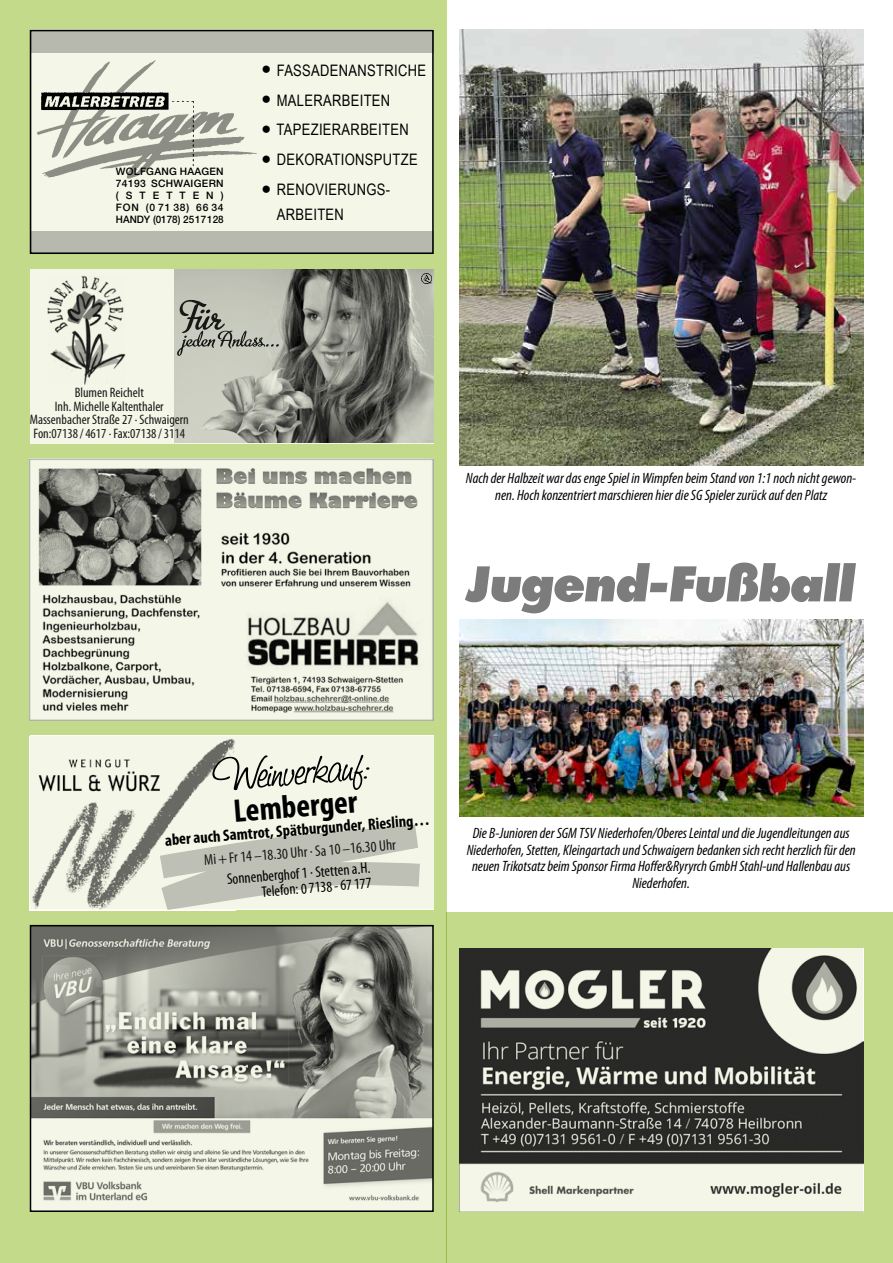
<style>
.page{position:relative;width:893px;height:1263px;background:#fff}
.page>*{position:absolute;margin:0;border:0;box-sizing:border-box;transform-origin:0 0}
.t1{font:italic 800 52.5px "Futura PT";letter-spacing:-.03em;color:#7c7c7c}
.t2{font:700 condensed 32.85px "Myriad Pro";color:#000}
.t3{font:700 condensed 16.35px "Myriad Pro";color:#000}
.t4{font:15.75px/25.3px "Arial Narrow";letter-spacing:.02em;color:#000}
.t5{font:condensed 15.3px/15.3px "Myriad Pro";color:#000;text-align:right}
.t6{font:condensed 15.3px "Myriad Pro";color:#191919}
.t7{font:italic condensed 15px/16.5px "Myriad Pro";color:#000;text-align:center}
.t8{font:condensed 13.8px/13.8px "Myriad Pro";color:#191919;text-align:center}
.t9{font:500 10.35px/12px "Helvetica Neue LT Std";letter-spacing:.03em;color:#000;text-align:justify}
.s1{font-family:"Arial";font-weight:900;font-size:22.2px}
</style>
<div class="page">
<div style="left:446px;top:912px;width:447px;height:351px;background:#c3da8b"></div>
<div style="left:0;top:0;width:446px;height:1263px;background:#c3da8b"></div>
<svg style="left:30px;top:30px;width:404px;height:224px;background:#d7dacd"></svg>
<svg style="left:30px;top:269px;width:404px;height:174px;background:#acafa4"></svg>
<svg style="left:30px;top:925px;width:404px;height:287px;background:#a3a59b"></svg>
<svg style="left:158px;top:909px;width:263px;height:2px"></svg>
<svg style="left:30px;top:736px;width:404px;height:173px;background:#d8dacd"></svg>
<svg style="left:30px;top:458px;width:404px;height:263px;background:#c0c3b7"></svg>
<svg style="left:459px;top:948px;width:404px;height:264px;background:#70726b"></svg>
<img style="left:459px;top:619px;width:404px;height:197px">
<img style="left:459px;top:30px;width:404px;height:436px">
<p class="t9" style="left:116px;top:165px;width:109px">WOLFGANG HAAGEN 74193 SCHWAIGERN (STETTEN)<br>FON (0 71 38) 66 34<br>HANDY (0178) 2517128</p>
<p class="t4" style="left:261px;top:57px;width:167px"><span class="s1">•</span> FASSADENANSTRICHE</p>
<p class="t4" style="left:261px;top:87px;width:131px"><span class="s1">•</span> MALERARBEITEN</p>
<p class="t4" style="left:261px;top:117px;width:149px"><span class="s1">•</span> TAPEZIERARBEITEN</p>
<p class="t4" style="left:261px;top:146px;width:158px"><span class="s1">•</span> DEKORATIONSPUTZE</p>
<p class="t4" style="left:277px;top:176px;width:115px;text-indent:-16px"><span class="s1">•</span> RENOVIERUNGS-<br>ARBEITEN</p>
<p class="t8" style="left:30px;top:386px;width:161px">Blumen Reichelt<br>Inh. Michelle Kaltenthaler<br>Massenbacher Straße 27 · Schwaigern<br>Fon:07138/4617 · Fax:07138/3114</p>
<p class="t7" style="left:466px;top:470px;width:392px">Nach der Halbzeit war das enge Spiel in Wimpfen beim Stand von 1:1 noch nicht gewon&shy;nen. Hoch konzentriert marschieren hier die SG Spieler zurück auf den Platz</p>
<h1 class="t1" style="left:467px;top:550px;width:390px">Jugend-Fußball</h1>
<h2 class="t2" style="left:232px;top:793px;width:126px;rotate:-5deg">Lemberger</h2>
<p class="t3" style="left:164px;top:830px;width:267px;rotate:-4deg">aber auch Samtrot, Spätburgunder, Riesling…</p>
<p class="t6" style="left:204px;top:851px;width:194px;rotate:-4deg">Mi+Fr 14 –18.30 Uhr · Sa 10 –16.30 Uhr</p>
<p class="t5" style="left:226px;top:871px;width:146px;rotate:-4deg">Sonnenberghof 1 · Stetten a.H.<br>Telefon: 07138-67177</p>
<p class="t7" style="left:467px;top:825px;width:391px">Die B-Junioren der SGM TSV Niederhofen/Oberes Leintal und die Jugendleitungen aus Niederhofen, Stetten, Kleingartach und Schwaigern bedanken sich recht herzlich für den neuen Trikotsatz beim Sponsor Firma Hoffer&amp;Ryryrch GmbH Stahl-und Hallenbau aus Niederhofen.</p>
</div>
